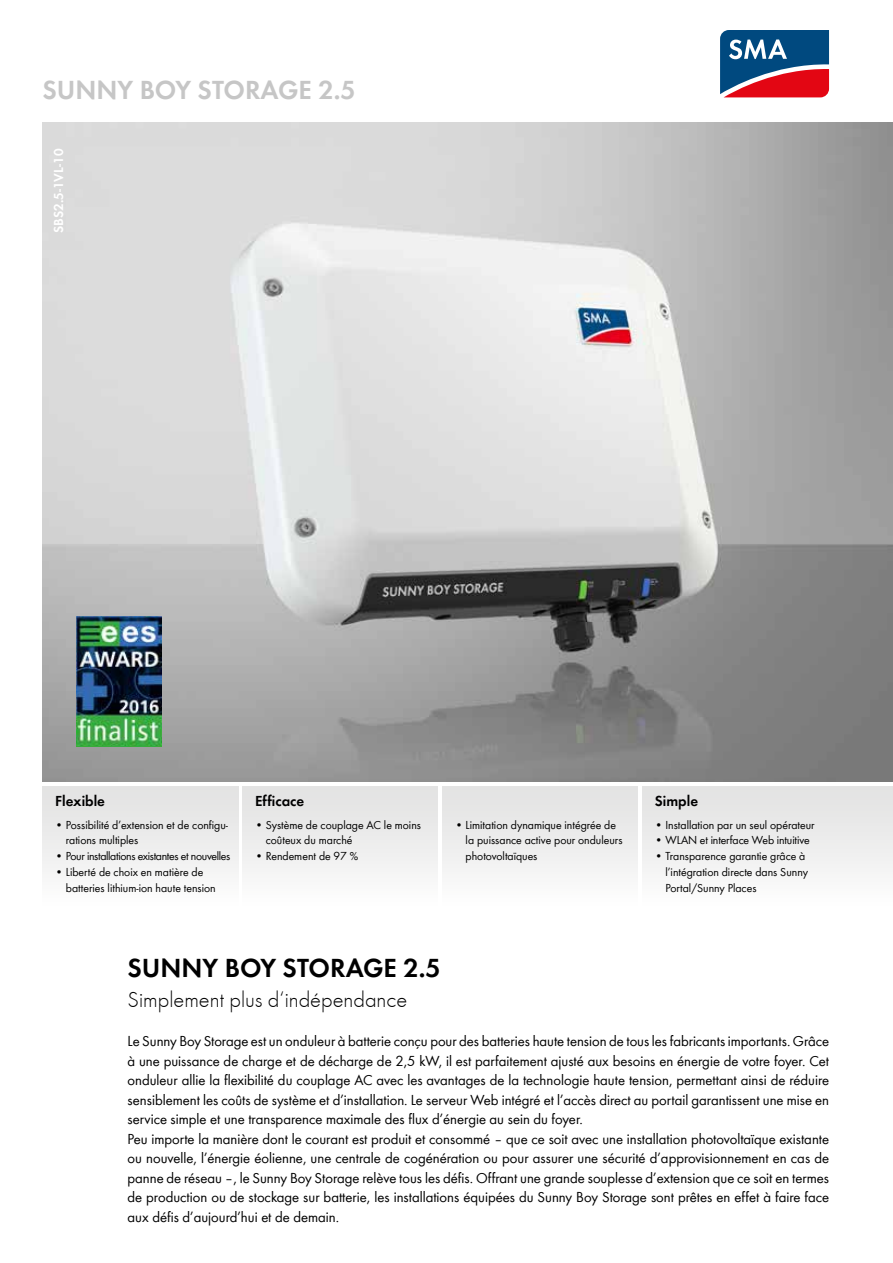
<style>
.page{position:relative;width:893px;height:1263px;background:#fff}
.page>*{position:absolute;margin:0;border:0;box-sizing:border-box;transform-origin:0 0}
.t1{font:600 27px "SMA Futura Global";color:#c6c6c6}
.t2{font:600 27px "SMA Futura Global";color:#000}
.t3{font:300 22.5px "SMA Futura Global";color:#000}
.t4{font:15px/19.5px "SMA Futura Global";color:#000}
.t5{font:600 15px "SMA Futura Global";color:#000}
.t6{font:600 13.5px "SMA Futura Global";color:#fff}
.t7{font:12px/15.8px "SMA Futura Global";color:#000}
.t8{font:12px "SMA Futura Global";letter-spacing:-.03em;color:#000}
</style>
<div class="page">
<img style="left:42px;top:122px;width:851px;height:659px">
<div style="left:43px;top:787px;width:195px;height:119px;background:linear-gradient(to bottom,#e1e1e1,#fdfdfd)"></div>
<div style="left:242px;top:787px;width:196px;height:119px;background:linear-gradient(to bottom,#e1e1e1,#fdfdfd)"></div>
<div style="left:442px;top:787px;width:196px;height:119px;background:linear-gradient(to bottom,#e1e1e1,#fdfdfd)"></div>
<div style="left:642px;top:787px;width:251px;height:119px;background:linear-gradient(to bottom,#e1e1e1,#fdfdfd)"></div>
<svg style="left:720px;top:30px;width:110px;height:68px;background:#655376"></svg>
<img style="left:77px;top:616px;width:85px;height:131px">
<h1 class="t1" style="left:43px;top:74px;width:315px">SUNNY BOY STORAGE 2.5</h1>
<p class="t6" style="left:51px;top:233px;width:86px;rotate:-90deg">SBS2.5-1VL-10</p>
<p class="t5" style="left:55px;top:792px;width:51px">FLEXIBLE</p>
<p class="t7" style="left:66px;top:816px;width:164px;text-indent:-11px">• Possibilité d’extension et de configu&shy;rations multiples</p>
<p class="t8" style="left:55px;top:849px;width:176px">• Pour installations existantes et nouvelles</p>
<p class="t7" style="left:66px;top:864px;width:151px;text-indent:-11px">• Liberté de choix en matière de batteries lithium-ion haute tension</p>
<p class="t5" style="left:255px;top:792px;width:51px">EFFICACE</p>
<p class="t7" style="left:266px;top:816px;width:157px;text-indent:-11px">• Système de couplage AC le moins coûteux du marché</p>
<p class="t7" style="left:255px;top:848px;width:105px">• Rendement de 97 %</p>
<p class="t7" style="left:466px;top:816px;width:158px;text-indent:-11px">• Limitation dynamique intégrée de la puissance active pour onduleurs photovoltaïques</p>
<p class="t5" style="left:655px;top:792px;width:45px">SIMPLE</p>
<p class="t7" style="left:655px;top:816px;width:161px">• Installation par un seul opérateur</p>
<p class="t7" style="left:655px;top:832px;width:156px">• WLAN et interface Web intuitive</p>
<p class="t7" style="left:665px;top:848px;width:144px;text-indent:-11px">• Transparence garantie grâce à l’intégration directe dans Sunny<br>Portal/Sunny Places</p>
<h1 class="t2" style="left:128px;top:952px;width:220px">SUNNY BOY STORAGE</h1>
<h1 class="t2" style="left:403px;top:952px;width:39px">2.5</h1>
<h2 class="t3" style="left:128px;top:986px;width:281px">Simplement plus d‘indépendance</h2>
<p class="t4" style="left:127px;top:1031px;width:703px">Le Sunny Boy Storage est un onduleur à batterie conçu pour des batteries haute tension de tous les fabricants importants. Grâce à une puissance de charge et de décharge de 2,5 kW, il est parfaitement ajusté aux besoins en énergie de votre foyer. Cet onduleur allie la flexibilité du couplage AC avec les avantages de la technologie haute tension, permettant ainsi de réduire sensiblement les coûts de système et d’installation. Le serveur Web intégré et l’accès direct au portail garantissent une mise en service simple et une transparence maximale des flux d’énergie au sein du foyer.<br>Peu importe la manière dont le courant est produit et consommé – que ce soit avec une installation photovoltaïque existante ou nouvelle, l’énergie éolienne, une centrale de cogénération ou pour assurer une sécurité d’approvisionnement en cas de panne de réseau –, le Sunny Boy Storage relève tous les défis. Offrant une grande souplesse d’extension que ce soit en termes de production ou de stockage sur batterie, les installations équipées du Sunny Boy Storage sont prêtes en effet à faire face aux défis d’aujourd’hui et de demain.</p>
</div>
